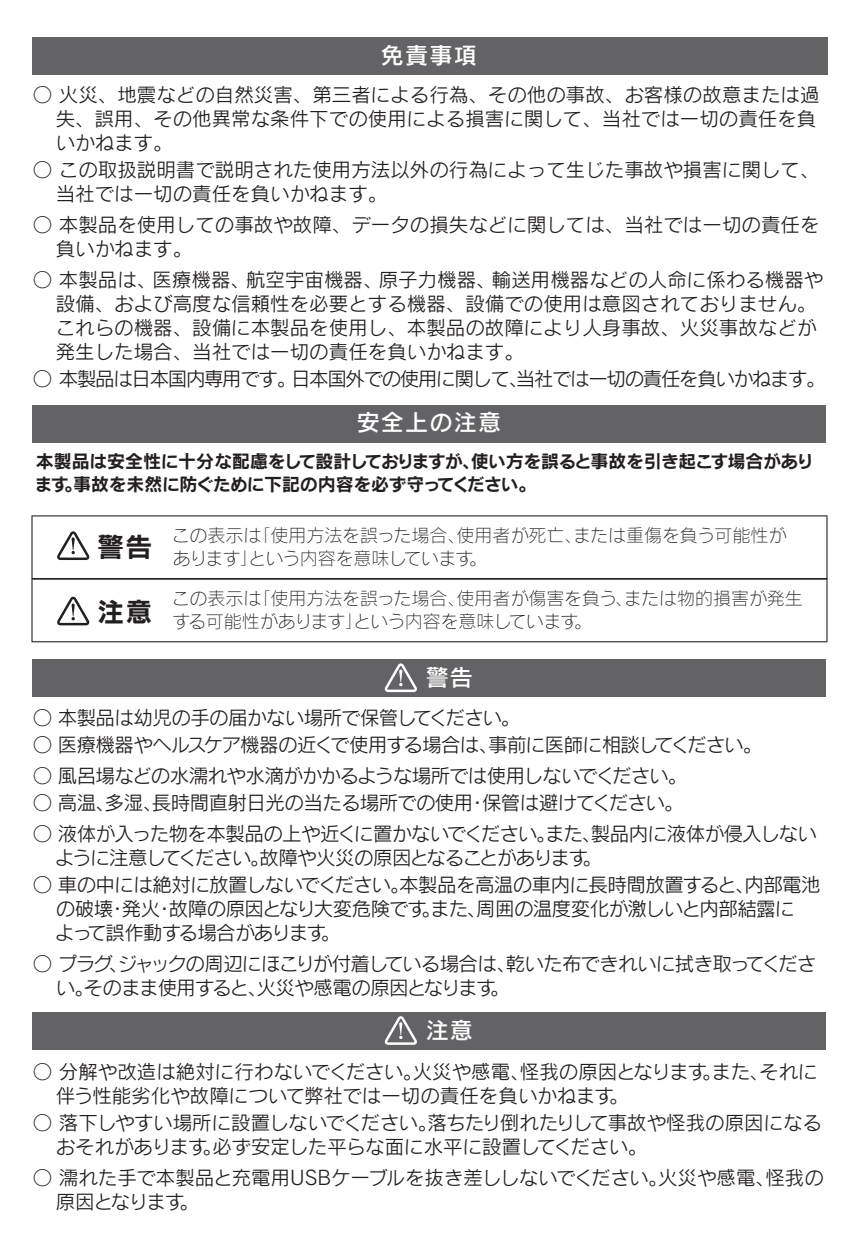
<style>
.page{position:relative;width:859px;height:1259px;background:#fff}
.page>*{position:absolute;margin:0;border:0;box-sizing:border-box;transform-origin:0 0}
.t1{font:27px "Rodin Cattleya Pro B";color:#231f20}
.t2{font:23.1px "Rodin Cattleya Pro DB";letter-spacing:.05em;color:#fff}
.t3{font:19.5px/24px "Rodin Cattleya Pro M";color:#231f20}
.t4{font:19.5px/24px "Rodin Cattleya Pro M";letter-spacing:-.03em;color:#231f20}
.t5{font:19.5px/24px "Rodin Cattleya Pro M";letter-spacing:-.005em;color:#231f20}
.t6{font:19.5px "Rodin Cattleya Pro M";letter-spacing:-.07em;color:#231f20}
.t7{font:18px/23.1px "Rodin Cattleya Pro L";letter-spacing:-.01em;color:#231f20}
.t8{font:18px/23.1px "Rodin Cattleya Pro B";letter-spacing:-.04em;color:#231f20}
</style>
<div class="page">
<div style="left:33px;top:405px;width:793px;height:37px;background:#636366"></div>
<div style="left:33px;top:659px;width:793px;height:37px;background:#636366"></div>
<svg style="left:31px;top:515px;width:796px;height:63px"></svg>
<svg style="left:31px;top:578px;width:796px;height:64px"></svg>
<svg style="left:57px;top:531px;width:32px;height:29px"></svg>
<svg style="left:385px;top:663px;width:32px;height:29px"></svg>
<div style="left:32px;top:37px;width:795px;height:37px;background:#636366"></div>
<div style="left:33px;top:1012px;width:793px;height:37px;background:#636366"></div>
<svg style="left:57px;top:596px;width:32px;height:29px"></svg>
<svg style="left:385px;top:1016px;width:32px;height:29px"></svg>
<p class="t2" style="left:381px;top:40px;width:97px">免責事項</p>
<p class="t3" style="left:56px;top:82px;width:765px;text-indent:-23px">○ 火災、地震などの自然災害、第三者による行為、その他の事故、お客様の故意または過失、誤用、その他異常な条件下での使用による損害に関して、当社では一切の責任を負いかねます。</p>
<p class="t3" style="left:56px;top:157px;width:765px;text-indent:-23px">○ この取扱説明書で説明された使用方法以外の行為によって生じた事故や損害に関して、当社では一切の責任を負いかねます。</p>
<p class="t3" style="left:56px;top:212px;width:765px;text-indent:-23px">○ 本製品を使用しての事故や故障、データの損失などに関しては、当社では一切の責任を負いかねます。</p>
<p class="t3" style="left:56px;top:267px;width:769px;text-indent:-23px">○ 本製品は、医療機器、航空宇宙機器、原子力機器、輸送用機器などの人命に係わる機器や設備、および高度な信頼性を必要とする機器、設備での使用は意図されておりません。これらの機器、設備に本製品を使用し、本製品の故障により人身事故、火災事故などが発生した場合、当社では一切の責任を負いかねます。</p>
<p class="t6" style="left:33px;top:366px;width:795px">○ 本製品は日本国内専用です。日本国外での使用に関して、当社では一切の責任を負いかねます。</p>
<p class="t2" style="left:357px;top:407px;width:146px">安全上の注意</p>
<p class="t8" style="left:35px;top:449px;width:781px">本製品は安全性に十分な配慮をして設計しておりますが、使い方を誤ると事故を引き起こす場合があります。事故を未然に防ぐために下記の内容を必ず守ってください。</p>
<p class="t7" style="left:172px;top:523px;width:616px">この表示は「使用方法を誤った場合、使用者が死亡、または重傷を負う可能性があります」という内容を意味しています。</p>
<p class="t7" style="left:172px;top:586px;width:632px">この表示は「使用方法を誤った場合、使用者が傷害を負う、または物的損害が発生する可能性があります」という内容を意味しています。</p>
<h1 class="t1" style="left:97px;top:529px;width:57px">警告</h1>
<h1 class="t1" style="left:97px;top:594px;width:57px">注意</h1>
<p class="t2" style="left:426px;top:662px;width:49px">警告</p>
<p class="t4" style="left:33px;top:705px;width:489px">○ 本製品は幼児の手の届かない場所で保管してください。</p>
<p class="t4" style="left:33px;top:732px;width:731px">○ 医療機器やヘルスケア機器の近くで使用する場合は、事前に医師に相談してください。</p>
<p class="t4" style="left:33px;top:763px;width:656px">○ 風呂場などの水濡れや水滴がかかるような場所では使用しないでください。</p>
<p class="t4" style="left:33px;top:790px;width:652px">○ 高温、多湿、長時間直射日光の当たる場所での使用・保管は避けてください。</p>
<p class="t4" style="left:55px;top:821px;width:763px;text-indent:-22px">○ 液体が入った物を本製品の上や近くに置かないでください。また、製品内に液体が侵入しないように注意してください。故障や火災の原因となることがあります。</p>
<p class="t4" style="left:55px;top:872px;width:767px;text-indent:-22px">○ 車の中には絶対に放置しないでください。本製品を高温の車内に長時間放置すると、内部電池の破壊・発火・故障の原因となり大変危険です。また、周囲の温度変化が激しいと内部結露に<br>よって誤作動する場合があります。</p>
<p class="t4" style="left:56px;top:950px;width:762px;text-indent:-23px">○ プラグ、ジャックの周辺にほこりが付着している場合は、乾いた布できれいに拭き取ってください。そのまま使用すると、火災や感電の原因となります。</p>
<p class="t2" style="left:426px;top:1015px;width:49px">注意</p>
<p class="t3" style="left:56px;top:1058px;width:763px;text-indent:-23px">○ 分解や改造は絶対に行わないでください。火災や感電、怪我の原因となります。また、それに伴う性能劣化や故障について弊社では一切の責任を負いかねます。</p>
<p class="t5" style="left:56px;top:1110px;width:768px;text-indent:-23px">○ 落下しやすい場所に設置しないでください。落ちたり倒れたりして事故や怪我の原因になるおそれがあります。必ず安定した平らな面に水平に設置してください。</p>
<p class="t3" style="left:56px;top:1164px;width:769px;text-indent:-23px">○ 濡れた手で本製品と充電用USBケーブルを抜き差ししないでください。火災や感電、怪我の原因となります。</p>
</div>
